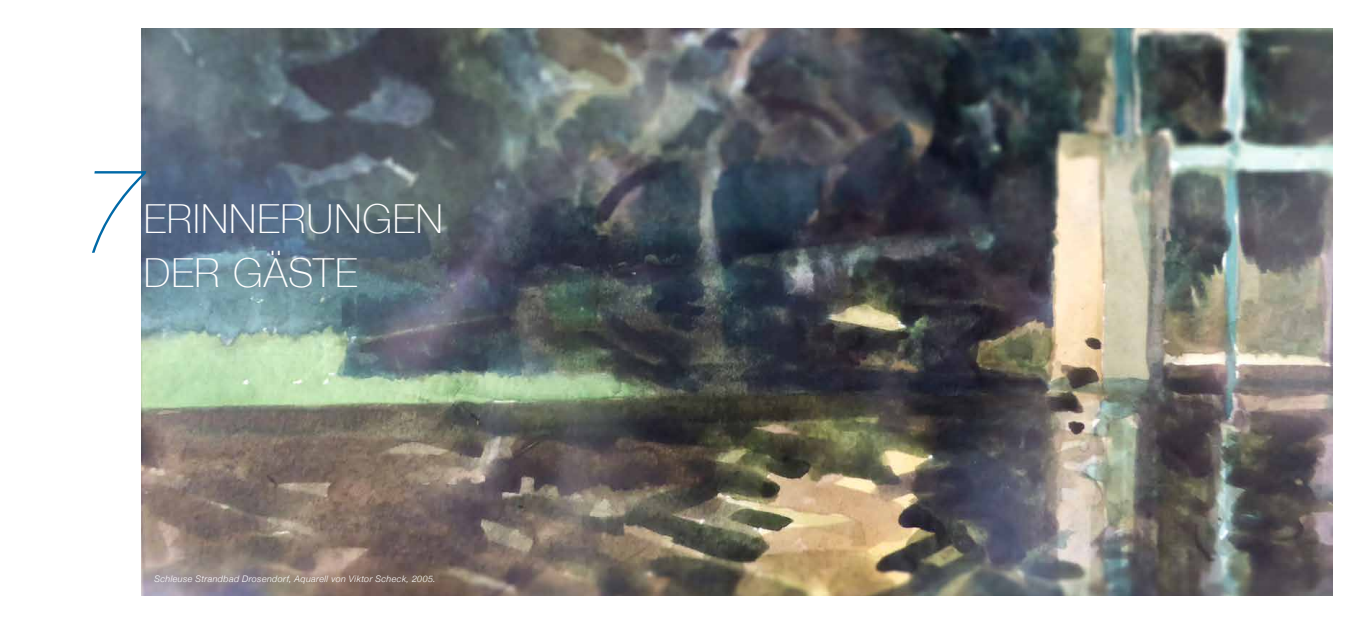
<style>
.page{position:relative;width:1361px;height:624px;background:#fff}
.page>*{position:absolute;margin:0;border:0;box-sizing:border-box;transform-origin:0 0}
.t1{font:italic 200 120px "Helvetica Neue";color:#0069a7}
.t2{font:100 40px/54px "Helvetica Neue";letter-spacing:.025em;color:#fff}
.t3{font:italic 300 9px "Helvetica Neue";letter-spacing:.04em;color:#fff}
</style>
<div class="page">
<img style="left:142px;top:28px;width:1190px;height:567px">
<h1 class="t1" style="left:79px;top:116px;width:68px">7</h1>
<h2 class="t2" style="left:144px;top:190px;width:301px">ERINNERUNGEN<br>DER GÄSTE</h2>
<p class="t3" style="left:154px;top:571px;width:283px">Schleuse Strandbad Drosendorf, Aquarell von Viktor Scheck, 2005.</p>
</div>
